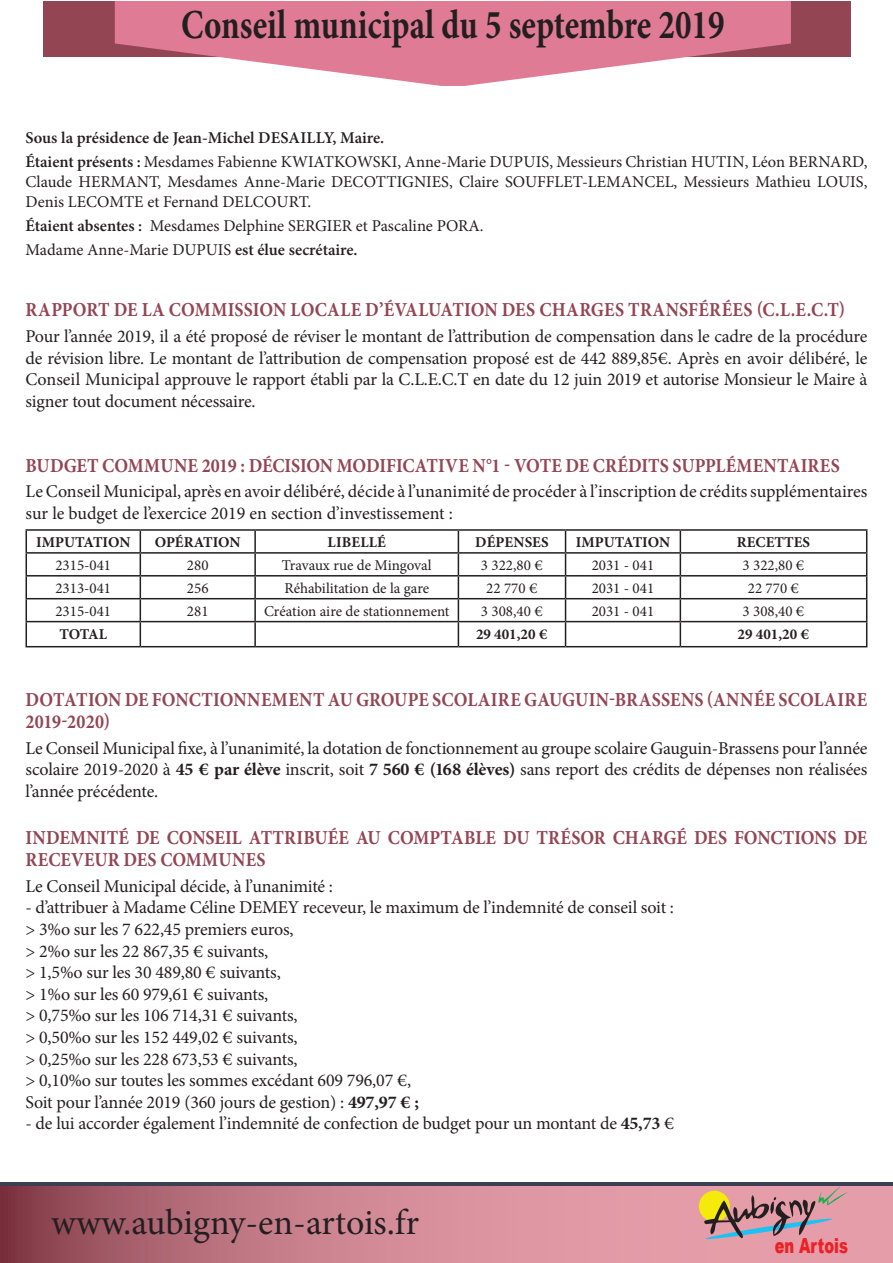
<style>
.page{position:relative;width:893px;height:1263px;background:#fff}
.page>*{position:absolute;margin:0;border:0;box-sizing:border-box;transform-origin:0 0}
.t1{font:700 41.25px "Minion Pro";color:#231f20;scale:.8 1}
.t2{font:36px "Minion Pro";color:#231f20}
.t3{font:900 20.7px "Arial";color:#ed2025;scale:.71 1}
.t4{font:700 19.8px "Minion Pro";letter-spacing:.015em;color:#934553;scale:.91 1}
.t5{font:700 19.8px "Minion Pro";letter-spacing:-.005em;color:#934553;scale:.91 1}
.t6{font:18px/21.6px "Minion Pro";letter-spacing:-.01em;color:#231f20;text-align:justify}
.t7{font:16.5px/24px "Minion Pro";color:#231f20}
.t8{font:600 16.5px "Minion Pro";color:#231f20}
.t9{font:15px "Minion Pro";color:#231f20}
.t10{font:700 15px "Minion Pro";color:#231f20}
.s1{font-weight:600}
.s2{font-weight:700}
</style>
<div class="page">
<hr style="left:26px;top:529px;width:114px;height:2px;background:#231f20">
<hr style="left:140px;top:529px;width:115px;height:2px;background:#231f20">
<hr style="left:255px;top:529px;width:203px;height:2px;background:#231f20">
<hr style="left:254px;top:531px;width:2px;height:21px;background:#231f20">
<hr style="left:458px;top:529px;width:108px;height:2px;background:#231f20">
<hr style="left:566px;top:529px;width:114px;height:2px;background:#231f20">
<hr style="left:680px;top:529px;width:187px;height:2px;background:#231f20">
<hr style="left:26px;top:552px;width:114px;height:2px;background:#231f20">
<hr style="left:140px;top:552px;width:115px;height:2px;background:#231f20">
<hr style="left:255px;top:552px;width:203px;height:2px;background:#231f20">
<hr style="left:254px;top:554px;width:2px;height:21px;background:#231f20">
<hr style="left:458px;top:552px;width:108px;height:2px;background:#231f20">
<hr style="left:566px;top:552px;width:114px;height:2px;background:#231f20">
<hr style="left:680px;top:552px;width:187px;height:2px;background:#231f20">
<hr style="left:26px;top:575px;width:114px;height:1px;background:#231f20">
<hr style="left:140px;top:575px;width:115px;height:1px;background:#231f20">
<hr style="left:255px;top:575px;width:203px;height:1px;background:#231f20">
<hr style="left:254px;top:576px;width:2px;height:22px;background:#231f20">
<hr style="left:458px;top:575px;width:108px;height:1px;background:#231f20">
<hr style="left:566px;top:575px;width:114px;height:1px;background:#231f20">
<hr style="left:680px;top:575px;width:187px;height:1px;background:#231f20">
<hr style="left:26px;top:598px;width:114px;height:1px;background:#231f20">
<hr style="left:140px;top:598px;width:115px;height:1px;background:#231f20">
<hr style="left:255px;top:598px;width:203px;height:1px;background:#231f20">
<hr style="left:254px;top:599px;width:2px;height:22px;background:#231f20">
<hr style="left:458px;top:598px;width:108px;height:1px;background:#231f20">
<hr style="left:566px;top:598px;width:114px;height:1px;background:#231f20">
<hr style="left:680px;top:598px;width:187px;height:1px;background:#231f20">
<hr style="left:26px;top:621px;width:114px;height:1px;background:#231f20">
<svg style="left:26px;top:531px;width:1px;height:115px"></svg>
<hr style="left:140px;top:621px;width:115px;height:1px;background:#231f20">
<svg style="left:140px;top:531px;width:1px;height:115px"></svg>
<hr style="left:255px;top:621px;width:203px;height:1px;background:#231f20">
<hr style="left:254px;top:622px;width:2px;height:24px;background:#231f20">
<hr style="left:458px;top:621px;width:108px;height:1px;background:#231f20">
<svg style="left:458px;top:531px;width:1px;height:115px"></svg>
<hr style="left:566px;top:621px;width:114px;height:1px;background:#231f20">
<svg style="left:565px;top:531px;width:1px;height:115px"></svg>
<hr style="left:680px;top:621px;width:187px;height:1px;background:#231f20">
<svg style="left:680px;top:531px;width:1px;height:115px"></svg>
<svg style="left:866px;top:531px;width:1px;height:115px"></svg>
<hr style="left:26px;top:646px;width:114px;height:1px;background:#231f20">
<hr style="left:140px;top:646px;width:115px;height:1px;background:#231f20">
<hr style="left:255px;top:646px;width:203px;height:1px;background:#231f20">
<hr style="left:458px;top:646px;width:108px;height:1px;background:#231f20">
<hr style="left:566px;top:646px;width:114px;height:1px;background:#231f20">
<hr style="left:680px;top:646px;width:187px;height:1px;background:#231f20">
<div style="left:0;top:1182px;width:893px;height:77px;background:#3c3f54"></div>
<svg style="left:0;top:1186px;width:893px;height:77px"></svg>
<div style="left:43px;top:1px;width:807px;height:56px;background:#934553"></div>
<svg style="left:115px;top:1px;width:676px;height:85px;fill:#e07b95"></svg>
<div style="left:699px;top:1191px;width:31px;height:31px;background:#f4eb0a;border-radius:50%"></div>
<svg style="left:704px;top:1186px;width:144px;height:54px"></svg>
<h1 class="t1" style="left:181px;top:-4px;width:681px">CONSEIL MUNICIPAL DU 5 SEPTEMBRE 2019</h1>
<p class="t7" style="left:26px;top:126px;width:843px"><span class="s1">Sous la présidence de Jean-Michel Desailly, Maire.<br>Étaient présents :</span> Mesdames Fabienne Kwiatkowski, Anne-Marie Dupuis, Messieurs Christian Hutin, Léon Bernard,</p>
<p class="t7" style="left:25px;top:170px;width:112px">Claude HERMANT</p>
<p class="t7" style="left:158px;top:170px;width:217px">, Mesdames Anne-Marie DECOTTI</p>
<p class="t7" style="left:402px;top:170px;width:22px">GNIES</p>
<p class="t7" style="left:449px;top:170px;width:68px">, Claire SOU</p>
<p class="t7" style="left:537px;top:170px;width:299px">FFLET-LEMANCEL, Messieurs Mathieu LOUIS</p>
<p class="t7" style="left:864px;top:170px;width:5px">,</p>
<p class="t7" style="left:25px;top:190px;width:311px">Denis LECOMTE et Fernand Delcourt.<br><span class="s1">Étaient absentes :</span> Mesdames Delphine SERGIER</p>
<p class="t7" style="left:356px;top:214px;width:93px">et Pascaline PORA</p>
<p class="t7" style="left:480px;top:214px;width:5px">.</p>
<p class="t7" style="left:25px;top:238px;width:170px">Madame Anne-Marie DUPUIS</p>
<p class="t8" style="left:235px;top:238px;width:124px">est élue secrétaire.</p>
<p class="t4" style="left:26px;top:296px;width:537px">RAPPORT DE LA COMMISSION LOCALE D’ÉVALUATION DES</p>
<p class="t4" style="left:539px;top:296px;width:337px">CHARGES TRANSFÉRÉES (C.L.E.C.T)</p>
<p class="t6" style="left:26px;top:325px;width:843px">Pour l’année 2019, il a été proposé de réviser le montant de l’attribution de compensation dans le cadre de la procédure de révision libre. Le montant de l’attribution de compensation proposé est de 442 889,85€. Après en avoir délibéré, le Conseil Municipal approuve le rapport établi par la C.L.E.C.T en date du 12 juin 2019 et autorise Monsieur le Maire à signer tout document nécessaire.</p>
<p class="t4" style="left:26px;top:451px;width:282px">BUD GET COMMUNE 2019 : DÉCISI</p>
<p class="t4" style="left:306px;top:451px;width:489px">ON MODIFICATIVE N°1 - VOTE DE CRÉDITS SUPPLÉMEN</p>
<p class="t4" style="left:777px;top:451px;width:38px">TAIRES</p>
<p class="t6" style="left:26px;top:481px;width:843px">Le Conseil Municipal, après en avoir délibéré, décide à l’unanimité de procéder à l’inscription de crédits supplémentaires sur le budget de l’exercice 2019 en section d’investissement :</p>
<p class="t10" style="left:36px;top:531px;width:30px">IMPUTAT</p>
<p class="t10" style="left:103px;top:531px;width:29px">ION</p>
<p class="t10" style="left:155px;top:531px;width:11px">OPÉ</p>
<p class="t10" style="left:184px;top:531px;width:59px">RATION</p>
<p class="t10" style="left:328px;top:531px;width:18px">LIBELL</p>
<p class="t10" style="left:377px;top:531px;width:10px">É</p>
<p class="t10" style="left:475px;top:531px;width:39px">DÉPENSES</p>
<p class="t10" style="left:576px;top:531px;width:30px">IMPUTAT</p>
<p class="t10" style="left:642px;top:531px;width:29px">ION</p>
<p class="t10" style="left:737px;top:531px;width:75px">RECETTES</p>
<p class="t9" style="left:55px;top:555px;width:57px">2315-041</p>
<p class="t9" style="left:187px;top:555px;width:23px">280</p>
<p class="t9" style="left:282px;top:555px;width:151px">Travaux rue de Mingoval</p>
<p class="t9" style="left:481px;top:555px;width:64px">3 322,80 €</p>
<p class="t9" style="left:592px;top:555px;width:64px">2031 - 041</p>
<p class="t9" style="left:742px;top:555px;width:64px">3 322,80 €</p>
<p class="t9" style="left:55px;top:578px;width:57px">2313-041</p>
<p class="t9" style="left:187px;top:578px;width:23px">256</p>
<p class="t9" style="left:284px;top:578px;width:146px">Réhabilitation de la gare</p>
<p class="t9" style="left:486px;top:578px;width:53px">22 770 €</p>
<p class="t9" style="left:592px;top:578px;width:64px">2031 - 041</p>
<p class="t9" style="left:748px;top:578px;width:53px">22 770 €</p>
<p class="t9" style="left:55px;top:601px;width:57px">2315-041</p>
<p class="t9" style="left:187px;top:601px;width:23px">281</p>
<p class="t9" style="left:264px;top:601px;width:187px">Création aire de stationnement</p>
<p class="t9" style="left:481px;top:601px;width:64px">3 308,40 €</p>
<p class="t9" style="left:592px;top:601px;width:64px">2031 - 041</p>
<p class="t9" style="left:742px;top:601px;width:64px">3 308,40 €</p>
<p class="t10" style="left:59px;top:623px;width:11px">TOTA</p>
<p class="t10" style="left:99px;top:623px;width:10px">L</p>
<p class="t10" style="left:476px;top:623px;width:73px">29 401,20 €</p>
<p class="t10" style="left:738px;top:623px;width:73px">29 401,20 €</p>
<p class="t4" style="left:26px;top:686px;width:244px">DOTATION DE FONCTIONNEMEN</p>
<p class="t5" style="left:313px;top:686px;width:385px">T AU GROUPE SCOLAIRE GAUGUIN-BRASSENS</p>
<p class="t4" style="left:707px;top:686px;width:156px">(ANNÉE SCOLAIRE</p>
<p class="t4" style="left:26px;top:707px;width:94px">2019-2020)</p>
<p class="t6" style="left:26px;top:737px;width:844px">Le Conseil Municipal fixe, à l’unanimité, la dotation de fonctionnement au groupe scolaire Gauguin-Brassens pour l’année scolaire 2019-2020 à <span class="s2">45 € PAR ÉLÈVE</span> inscrit, soit <span class="s2">7 560 € (168 ÉLÈVES)</span> sans report des crédits de dépenses non réalisées l’année précédente.</p>
<p class="t4" style="left:26px;top:824px;width:23px">INDEMNI</p>
<p class="t4" style="left:107px;top:824px;width:106px">TÉ DE CONSEIL</p>
<p class="t4" style="left:249px;top:824px;width:249px">ATTRIBUÉE AU COMPTABLE</p>
<p class="t4" style="left:503px;top:824px;width:223px">DU TRÉSOR CHARGÉ DES</p>
<p class="t4" style="left:734px;top:824px;width:134px">FONCTIONS DE</p>
<p class="t4" style="left:26px;top:846px;width:14px">RECE</p>
<p class="t4" style="left:71px;top:846px;width:71px">VEUR DES</p>
<p class="t4" style="left:160px;top:846px;width:92px">COMMUNES</p>
<p class="t6" style="left:26px;top:875px;width:309px">Le Conseil Municipal décide, à l’unanimité :</p>
<p class="t6" style="left:26px;top:897px;width:650px;text-align:left">- d’attribuer à Madame Céline DEMEY receveur, le maximum de l’indemnité de conseil soit : &gt; 3%o sur les 7 622,45 premiers euros,<br>&gt; 2%o sur les 22 867,35 € suivants,<br>&gt; 1,5%o sur les 30 489,80 € suivants,<br>&gt; 1%o sur les 60 979,61 € suivants,<br>&gt; 0,75%o sur les 106 714,31 € suivants,<br>&gt; 0,50%o sur les 152 449,02 € suivants,<br>&gt; 0,25%o sur les 228 673,53 € suivants,<br>&gt; 0,10%o sur toutes les sommes excédant 609 796,07 €,<br>Soit pour l’année 2019 (360 jours de gestion) : <span class="s2">497,97 € ;</span></p>
<p class="t6" style="left:26px;top:1113px;width:650px">- de lui accorder également l’indemnité de confection de budget pour un montant de <span class="s2">45,73</span> €</p>
<h2 class="t2" style="left:51px;top:1198px;width:370px">www.aubigny-en-artois.fr</h2>
<p class="t3" style="left:775px;top:1231px;width:105px">en Artois</p>
</div>
